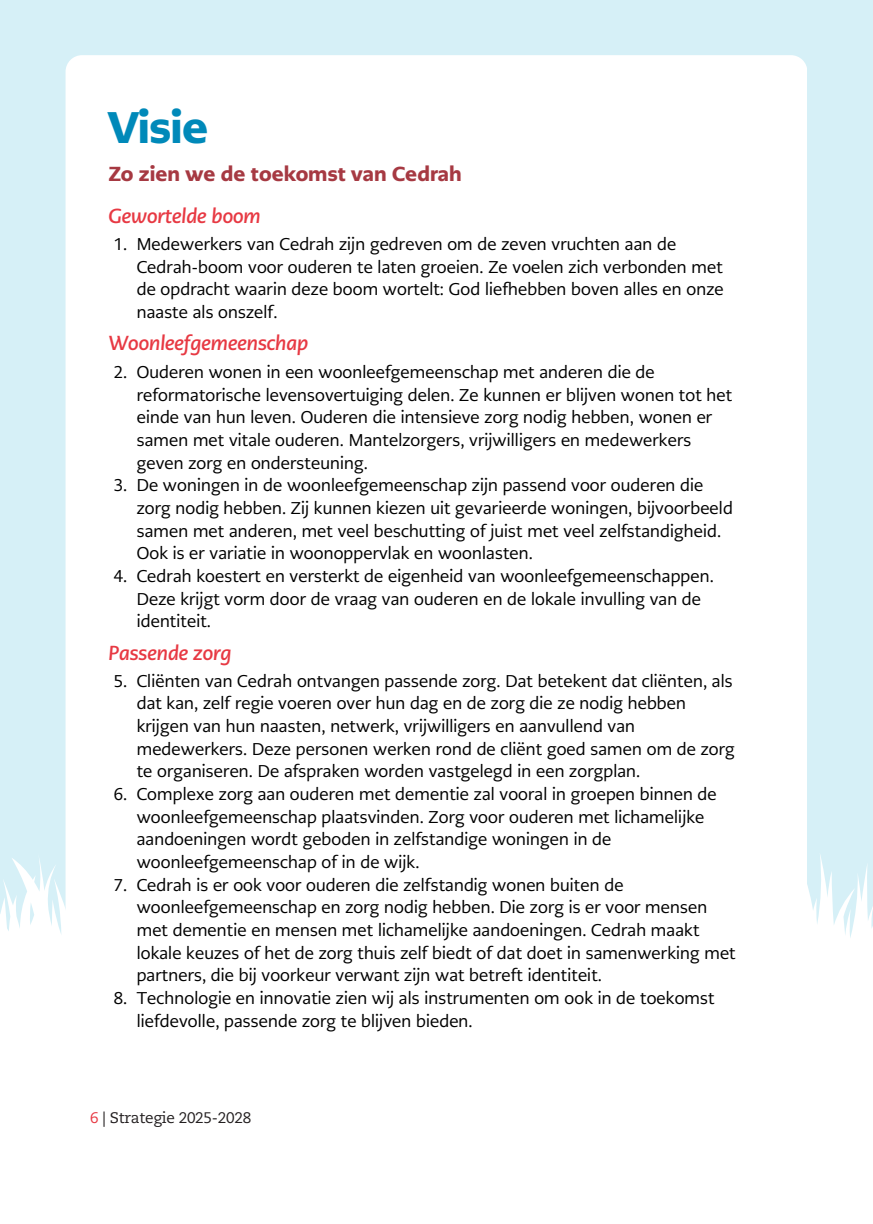
<style>
.page{position:relative;width:873px;height:1224px;background:#d6f0f7}
.page>*{position:absolute;margin:0;border:0;box-sizing:border-box;transform-origin:0 0}
.t1{font:900 44.2px "PMN Caecilia Sans Head";color:#0089b9}
.t2{font:italic 700 20.2px "PMN Caecilia Sans Head";color:#e73943}
.t3{font:900 20.2px "PMN Caecilia Sans Text";color:#a63942}
.t4{font:17px/22.6px "PMN Caecilia Sans Head";letter-spacing:.01em;color:#000}
.t5{font:15.2px "Caecilia LT Pro 55 Roman";letter-spacing:-.015em;color:#231f20}
.s1{color:#e73943}
</style>
<div class="page">
<div style="left:0;top:940px;width:873px;height:284px;background:#fff"></div>
<svg style="left:0;top:842px;width:66px;height:98px"></svg>
<svg style="left:807px;top:855px;width:66px;height:85px"></svg>
<div style="left:66px;top:55px;width:741px;height:885px;background:#fff"></div>
<h2 class="t1" style="left:108px;top:97px;width:101px">Visie</h2>
<h3 class="t3" style="left:108px;top:160px;width:355px">Zo zien we de toekomst van Cedrah</h3>
<h1 class="t2" style="left:108px;top:202px;width:154px">Gewortelde boom</h1>
<h2 class="t4" style="left:114px;top:233px;width:15px">1.</h2>
<h3 class="t4" style="left:137px;top:232px;width:588px">Medewerkers van Cedrah zijn gedreven om de zeven vruchten aan de Cedrah-boom voor ouderen te laten groeien. Ze voelen zich verbonden met de opdracht waarin deze boom wortelt: God liefhebben boven alles en onze naaste als onszelf.</h3>
<h3 class="t2" style="left:108px;top:329px;width:202px">Woonleefgemeenschap</h3>
<h3 class="t4" style="left:137px;top:360px;width:598px">Ouderen wonen in een woonleefgemeenschap met anderen die de reformatorische levensovertuiging delen. Ze kunnen er blijven wonen tot het einde van hun leven. Ouderen die intensieve zorg nodig hebben, wonen er samen met vitale ouderen. Mantelzorgers, vrijwilligers en medewerkers geven zorg en ondersteuning.<br>De woningen in de woonleefgemeenschap zijn passend voor ouderen die zorg nodig hebben. Zij kunnen kiezen uit gevarieerde woningen, bijvoorbeeld samen met anderen, met veel beschutting of juist met veel zelfstandigheid.<br>Ook is er variatie in woonoppervlak en woonlasten.<br>Cedrah koestert en versterkt de eigenheid van woonleefgemeenschappen.<br>Deze krijgt vorm door de vraag van ouderen en de lokale invulling van de identiteit.</h3>
<h3 class="t4" style="left:114px;top:360px;width:15px">2.</h3>
<h3 class="t4" style="left:114px;top:474px;width:15px">3.</h3>
<h2 class="t4" style="left:114px;top:564px;width:15px">4.</h2>
<h3 class="t2" style="left:108px;top:639px;width:125px">Passende zorg</h3>
<h3 class="t4" style="left:137px;top:669px;width:600px">Cliënten van Cedrah ontvangen passende zorg. Dat betekent dat cliënten, als dat kan, zelf regie voeren over hun dag en de zorg die ze nodig hebben krijgen van hun naasten, netwerk, vrijwilligers en aanvullend van medewerkers. Deze personen werken rond de cliënt goed samen om de zorg te organiseren. De afspraken worden vastgelegd in een zorgplan.<br>Complexe zorg aan ouderen met dementie zal vooral in groepen binnen de woonleefgemeenschap plaatsvinden. Zorg voor ouderen met lichamelijke aandoeningen wordt geboden in zelfstandige woningen in de woonleefgemeenschap of in de wijk.<br>Cedrah is er ook voor ouderen die zelfstandig wonen buiten de woonleefgemeenschap en zorg nodig hebben. Die zorg is er voor mensen met dementie en mensen met lichamelijke aandoeningen. Cedrah maakt lokale keuzes of het de zorg thuis zelf biedt of dat doet in samenwerking met partners, die bij voorkeur verwant zijn wat betreft identiteit.<br>Technologie en innovatie zien wij als instrumenten om ook in de toekomst liefdevolle, passende zorg te blijven bieden.</h3>
<h3 class="t4" style="left:114px;top:669px;width:15px">5.</h3>
<h3 class="t4" style="left:114px;top:783px;width:15px">6.</h3>
<h3 class="t4" style="left:114px;top:873px;width:15px">7.</h3>
<p class="t4" style="left:114px;top:987px;width:15px">8.</p>
<h2 class="t5" style="left:90px;top:1111px;width:163px"><span class="s1">6</span> | Strategie 2025-2028</h2>
</div>
